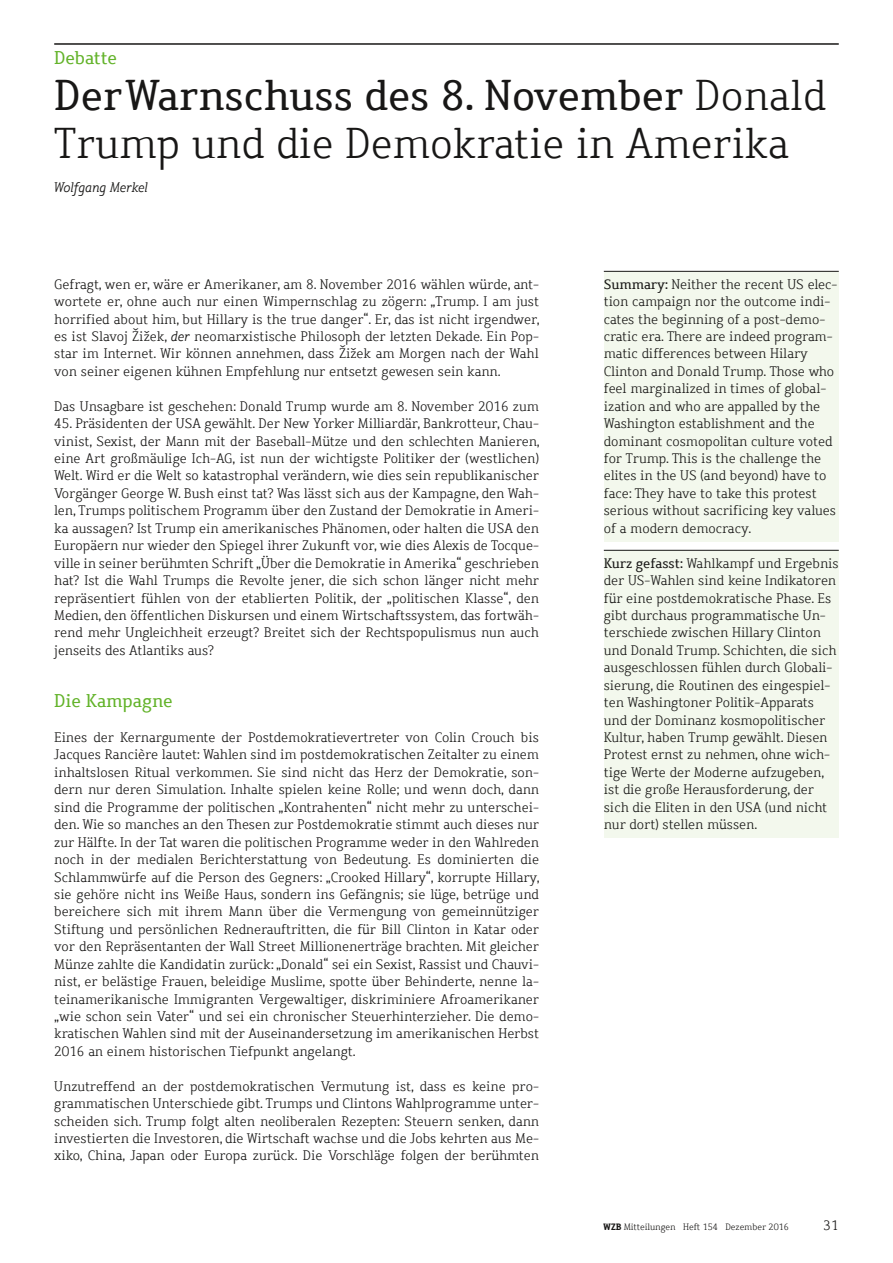
<style>
.page{position:relative;width:893px;height:1263px;background:#fff}
.page>*{position:absolute;margin:0;border:0;box-sizing:border-box;transform-origin:0 0}
.t1{font:300 42px/48px "Dahrendorf";color:#181716}
.t2{font:18px "Dahrendorf";color:#63b32a}
.t3{font:300 13.5px/17.4px "Dahrendorf";color:#181716;text-align:justify}
.t4{font:italic 300 13.5px "Dahrendorf";color:#181716}
.t5{font:300 9px "Dahrendorf";color:#181716}
.s1{font-weight:400}
.s2{font-style:italic}
.s3{font-weight:700}
</style>
<div class="page">
<div style="left:604px;top:271px;width:235px;height:271px;background:#f3f8ed"></div>
<hr style="left:604px;top:271px;width:235px;height:1px;background:#181716">
<div style="left:604px;top:550px;width:235px;height:288px;background:#f3f8ed"></div>
<hr style="left:604px;top:550px;width:235px;height:1px;background:#181716">
<hr style="left:54px;top:43px;width:785px;height:2px;background:#181716">
<h2 class="t2" style="left:54px;top:46px;width:64px">Debatte</h2>
<h1 class="t1" style="left:54px;top:72px;width:773px"><span class="s1">DerWarnschuss des 8. November</span> Donald<br>Trump und die Demokratie in Amerika</h1>
<p class="t4" style="left:54px;top:179px;width:95px">Wolfgang Merkel</p>
<p class="t3" style="left:54px;top:276px;width:487px">Gefragt, wen er, wäre er Amerikaner, am 8. November 2016 wählen würde, ant&shy;wortete er, ohne auch nur einen Wimpernschlag zu zögern: „Trump. I am just horrified about him, but Hillary is the true danger“. Er, das ist nicht irgendwer, es ist Slavoj Žižek, <span class="s2">der</span> neomarxistische Philosoph der letzten Dekade. Ein Pop&shy;star im Internet. Wir können annehmen, dass Žižek am Morgen nach der Wahl von seiner eigenen kühnen Empfehlung nur entsetzt gewesen sein kann.</p>
<p class="t3" style="left:54px;top:398px;width:486px">Das Unsagbare ist geschehen: Donald Trump wurde am 8. November 2016 zum</p>
<p class="t3" style="left:54px;top:415px;width:487px">45. Präsidenten der USA gewählt. Der New Yorker Milliardär, Bankrotteur, Chau&shy;vinist, Sexist, der Mann mit der Baseball-Mütze und den schlechten Manieren, eine Art großmäulige Ich-AG, ist nun der wichtigste Politiker der (westlichen)<br>Welt. Wird er die Welt so katastrophal verändern, wie dies sein republikanischer Vorgänger George W. Bush einst tat? Was lässt sich aus der Kampagne, den Wah&shy;len, Trumps politischem Programm über den Zustand der Demokratie in Ameri&shy;ka aussagen? Ist Trump ein amerikanisches Phänomen, oder halten die USA den Europäern nur wieder den Spiegel ihrer Zukunft vor, wie dies Alexis de Tocque&shy;ville in seiner berühmten Schrift „Über die Demokratie in Amerika“ geschrieben hat? Ist die Wahl Trumps die Revolte jener, die sich schon länger nicht mehr repräsentiert fühlen von der etablierten Politik, der „politischen Klasse“, den Medien, den öffentlichen Diskursen und einem Wirtschaftssystem, das fortwäh&shy;rend mehr Ungleichheit erzeugt? Breitet sich der Rechtspopulismus nun auch jenseits des Atlantiks aus?</p>
<h2 class="t2" style="left:54px;top:689px;width:120px">Die Kampagne</h2>
<p class="t3" style="left:54px;top:729px;width:487px">Eines der Kernargumente der Postdemokratievertreter von Colin Crouch bis Jacques Rancière lautet: Wahlen sind im postdemokratischen Zeitalter zu einem inhaltslosen Ritual verkommen. Sie sind nicht das Herz der Demokratie, son&shy;dern nur deren Simulation. Inhalte spielen keine Rolle; und wenn doch, dann sind die Programme der politischen „Kontrahenten“ nicht mehr zu unterschei&shy;den. Wie so manches an den Thesen zur Postdemokratie stimmt auch dieses nur zur Hälfte. In der Tat waren die politischen Programme weder in den Wahlreden noch in der medialen Berichterstattung von Bedeutung. Es dominierten die Schlammwürfe auf die Person des Gegners: „Crooked Hillary“, korrupte Hillary, sie gehöre nicht ins Weiße Haus, sondern ins Gefängnis; sie lüge, betrüge und bereichere sich mit ihrem Mann über die Vermengung von gemeinnütziger Stiftung und persönlichen Rednerauftritten, die für Bill Clinton in Katar oder vor den Repräsentanten der Wall Street Millionenerträge brachten. Mit gleicher Münze zahlte die Kandidatin zurück: „Donald“ sei ein Sexist, Rassist und Chauvi&shy;nist, er belästige Frauen, beleidige Muslime, spotte über Behinderte, nenne la&shy;teinamerikanische Immigranten Vergewaltiger, diskriminiere Afroamerikaner „wie schon sein Vater“ und sei ein chronischer Steuerhinterzieher. Die demo&shy;kratischen Wahlen sind mit der Auseinandersetzung im amerikanischen Herbst 2016 an einem historischen Tiefpunkt angelangt.</p>
<p class="t3" style="left:54px;top:1077px;width:486px">Unzutreffend an der postdemokratischen Vermutung ist, dass es keine pro&shy;grammatischen Unterschiede gibt. Trumps und Clintons Wahlprogramme unter&shy;scheiden sich. Trump folgt alten neoliberalen Rezepten: Steuern senken, dann investierten die Investoren, die Wirtschaft wachse und die Jobs kehrten aus Me&shy;xiko, China, Japan oder Europa zurück. Die Vorschläge folgen der berühmten</p>
<p class="t3" style="left:604px;top:276px;width:235px;text-align:left"><span class="s1">Summary:</span> Neither the recent US elec&shy;tion campaign nor the outcome indi&shy;cates the beginning of a post-demo&shy;cratic era. There are indeed program&shy;matic differences between Hilary Clinton and Donald Trump. Those who feel marginalized in times of global&shy;ization and who are appalled by the Washington establishment and the dominant cosmopolitan culture voted for Trump. This is the challenge the elites in the US (and beyond) have to face: They have to take this protest serious without sacrificing key values of a modern democracy.</p>
<p class="t3" style="left:604px;top:554px;width:236px;text-align:left"><span class="s1">Kurz gefasst:</span> Wahlkampf und Ergebnis der US-Wahlen sind keine Indikatoren für eine postdemokratische Phase. Es gibt durchaus programmatische Un&shy;terschiede zwischen Hillary Clinton und Donald Trump. Schichten, die sich ausgeschlossen fühlen durch Globali&shy;sierung, die Routinen des eingespiel&shy;ten Washingtoner Politik-Apparats und der Dominanz kosmopolitischer Kultur, haben Trump gewählt. Diesen Protest ernst zu nehmen, ohne wich&shy;tige Werte der Moderne aufzugeben, ist die große Herausforderung, der sich die Eliten in den USA (und nicht nur dort) stellen müssen.</p>
<p class="t5" style="left:604px;top:1221px;width:187px"><span class="s3">WZB</span> Mitteilungen Heft 154 Dezember 2016</p>
<p class="t3" style="left:824px;top:1217px;width:17px">31</p>
</div>
